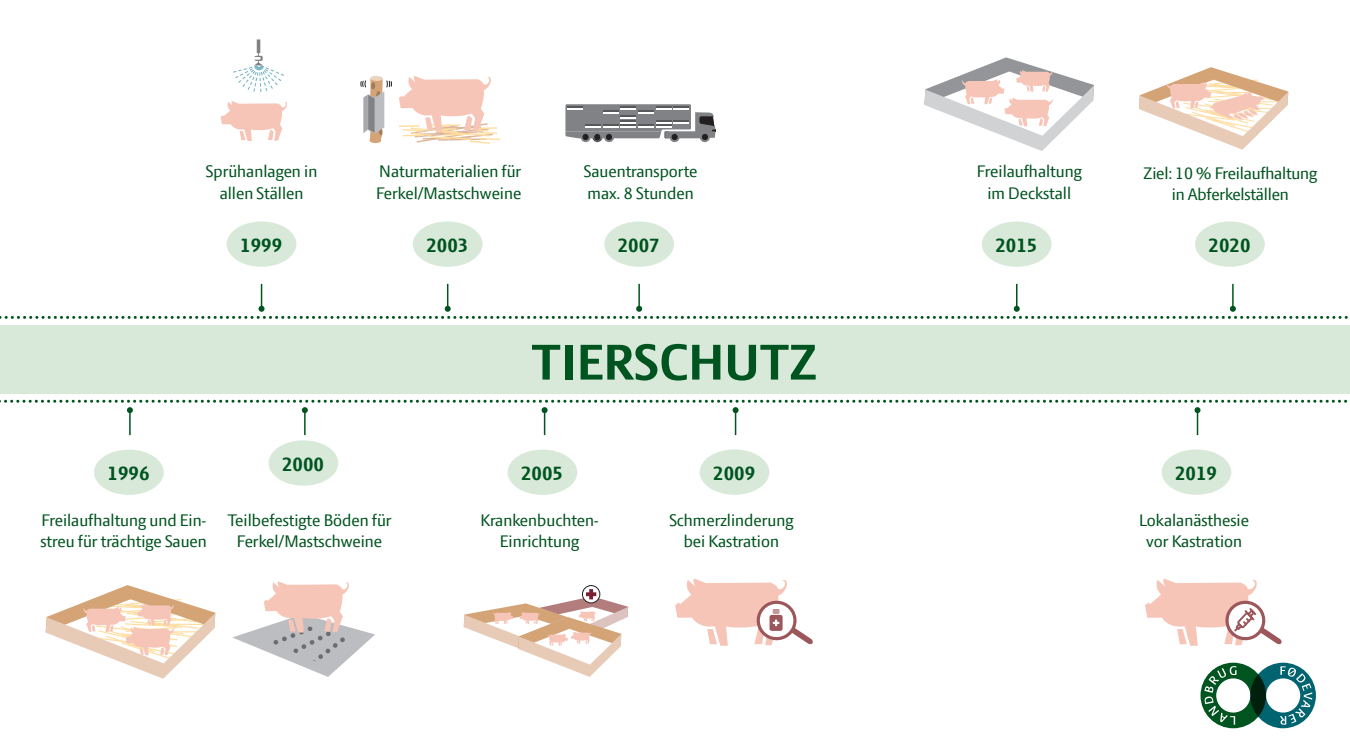
<style>
.page{position:relative;width:1350px;height:755px;background:#fff}
.page>*{position:absolute;margin:0;border:0;box-sizing:border-box;transform-origin:0 0}
.t1{font:700 54px "LF Press Sans";color:#00541f}
.t2{font:700 21px "LF Press Sans";color:#00541f}
.t3{font:18px/21.6px "LF Press Sans";color:#00541f}
</style>
<div class="page">
<div style="left:94px;top:449px;width:70px;height:46px;background:#d8e9d9;border-radius:50%"></div>
<div style="left:269px;top:440px;width:69px;height:45px;background:#d8e9d9;border-radius:50%"></div>
<div style="left:508px;top:449px;width:69px;height:46px;background:#d8e9d9;border-radius:50%"></div>
<div style="left:700px;top:449px;width:69px;height:45px;background:#d8e9d9;border-radius:50%"></div>
<div style="left:1162px;top:449px;width:69px;height:45px;background:#d8e9d9;border-radius:50%"></div>
<div style="left:227px;top:221px;width:69px;height:46px;background:#d8e9d9;border-radius:50%"></div>
<div style="left:413px;top:221px;width:70px;height:46px;background:#d8e9d9;border-radius:50%"></div>
<div style="left:604px;top:221px;width:70px;height:46px;background:#d8e9d9;border-radius:50%"></div>
<div style="left:982px;top:221px;width:70px;height:46px;background:#d8e9d9;border-radius:50%"></div>
<div style="left:1195px;top:221px;width:70px;height:46px;background:#d8e9d9;border-radius:50%"></div>
<svg style="left:924px;top:57px;width:170px;height:94px"></svg>
<svg style="left:233px;top:39px;width:51px;height:53px"></svg>
<svg style="left:221px;top:101px;width:66px;height:40px"></svg>
<svg style="left:46px;top:581px;width:329px;height:98px"></svg>
<svg style="left:565px;top:104px;width:151px;height:38px"></svg>
<svg style="left:464px;top:596px;width:164px;height:80px"></svg>
<svg style="left:582px;top:585px;width:18px;height:18px"></svg>
<div style="left:582px;top:585px;width:18px;height:18px;border:1px solid #231f20;border-radius:50%"></div>
<svg style="left:589px;top:589px;width:4px;height:10px"></svg>
<svg style="left:586px;top:592px;width:10px;height:4px"></svg>
<svg style="left:1139px;top:67px;width:149px;height:83px"></svg>
<svg style="left:399px;top:76px;width:101px;height:68px"></svg>
<div style="left:370px;top:76px;width:13px;height:5px;background:#ecd5c0;border-radius:50%"></div>
<svg style="left:360px;top:78px;width:32px;height:65px"></svg>
<svg style="left:0;top:284px;width:1348px;height:35px"></svg>
<svg style="left:0;top:399px;width:1348px;height:36px"></svg>
<div style="left:0;top:325px;width:1350px;height:68px;background:#d8e9d9"></div>
<svg style="left:1201px;top:662px;width:115px;height:66px"></svg>
<svg style="left:675px;top:578px;width:138px;height:67px"></svg>
<svg style="left:1145px;top:578px;width:137px;height:67px"></svg>
<p class="t3" style="left:206px;top:160px;width:113px">Sprühanlagen in</p>
<p class="t3" style="left:220px;top:182px;width:85px">allen Ställen</p>
<p class="t3" style="left:376px;top:160px;width:147px">Naturmaterialien für<br>Ferkel/Mastschweine</p>
<p class="t3" style="left:977px;top:160px;width:106px">Freilaufhaltung</p>
<p class="t3" style="left:584px;top:160px;width:115px">Sauentransporte</p>
<p class="t3" style="left:588px;top:182px;width:108px">max. 8 Stunden</p>
<p class="t3" style="left:987px;top:182px;width:85px">im Deckstall</p>
<p class="t3" style="left:1144px;top:162px;width:175px;text-align:center">Ziel: 10 % Freilaufhaltung in Abferkelställen</p>
<p class="t2" style="left:240px;top:233px;width:43px">1999</p>
<p class="t2" style="left:426px;top:233px;width:43px">2003</p>
<p class="t2" style="left:618px;top:233px;width:43px">2007</p>
<p class="t2" style="left:995px;top:233px;width:43px">2015</p>
<p class="t2" style="left:1209px;top:233px;width:43px">2020</p>
<p class="t2" style="left:108px;top:461px;width:43px">1996</p>
<p class="t2" style="left:282px;top:452px;width:43px">2000</p>
<p class="t1" style="left:531px;top:331px;width:287px">TIERSCHUTZ</p>
<p class="t2" style="left:521px;top:461px;width:43px">2005</p>
<p class="t2" style="left:713px;top:461px;width:43px">2009</p>
<p class="t2" style="left:1175px;top:461px;width:43px">2019</p>
<p class="t3" style="left:40px;top:509px;width:168px">Freilaufhaltung und Ein&shy;streu für trächtige Sauen</p>
<p class="t3" style="left:227px;top:509px;width:166px;text-align:center">Teilbefestigte Böden für<br>Ferkel/Mastschweine</p>
<p class="t3" style="left:480px;top:509px;width:120px">Krankenbuchten-</p>
<p class="t3" style="left:500px;top:530px;width:81px">Einrichtung</p>
<p class="t3" style="left:669px;top:509px;width:126px">Schmerzlinderung</p>
<p class="t3" style="left:684px;top:530px;width:97px">bei Kastration</p>
<p class="t3" style="left:1139px;top:509px;width:111px">Lokalanästhesie</p>
<p class="t3" style="left:1146px;top:530px;width:98px">vor Kastration</p>
</div>
